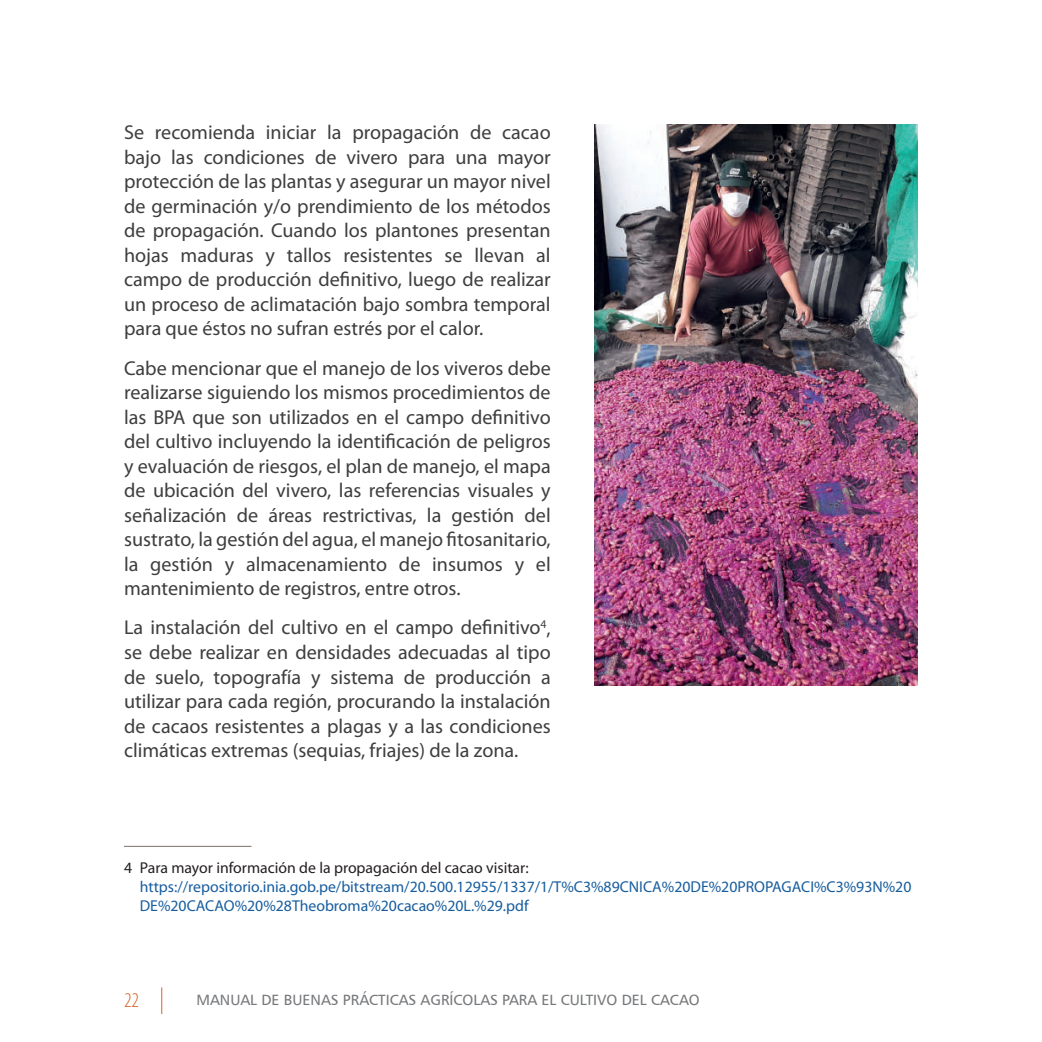
<style>
.page{position:relative;width:1042px;height:1042px;background:#fff}
.page>*{position:absolute;margin:0;border:0;box-sizing:border-box;transform-origin:0 0}
.t1{font:300 condensed 21px "Myriad Pro";color:#d66226}
.t2{font:20.12px/24.5px "Myriad Pro";color:#3e3e3f;text-align:justify}
.t3{font:15.75px/18.9px "Myriad Pro";color:#175d9e}
.t4{font:15.75px "Myriad Pro";color:#231f20}
.t5{font:14.88px "Frutiger";color:#76787b}
</style>
<div class="page">
<svg style="left:161px;top:987px;width:1px;height:27px"></svg>
<hr style="left:124px;top:846px;width:127px;height:1px;background:#7d6d66">
<img style="left:594px;top:124px;width:324px;height:561px">
<p class="t2" style="left:124px;top:121px;width:428px">Se recomienda iniciar la propagación de cacao bajo las condiciones de vivero para una mayor protección de las plantas y asegurar un mayor nivel de germinación y/o prendimiento de los métodos de propagación. Cuando los plantones presentan hojas maduras y tallos resistentes se llevan al campo de producción definitivo, luego de realizar un proceso de aclimatación bajo sombra temporal para que éstos no sufran estrés por el calor.</p>
<p class="t2" style="left:124px;top:356px;width:428px">Cabe mencionar que el manejo de los viveros debe realizarse siguiendo los mismos procedimientos de las BPA que son utilizados en el campo definitivo del cultivo incluyendo la identificación de peligros y evaluación de riesgos, el plan de manejo, el mapa de ubicación del vivero, las referencias visuales y señalización de áreas restrictivas, la gestión del sustrato, la gestión del agua, el manejo fitosanitario, la gestión y almacenamiento de insumos y el mantenimiento de registros, entre otros.</p>
<p class="t2" style="left:124px;top:616px;width:428px">La instalación del cultivo en el campo definitivo<sup>4</sup>, se debe realizar en densidades adecuadas al tipo de suelo, topografía y sistema de producción a utilizar para cada región, procurando la instalación de cacaos resistentes a plagas y a las condiciones climáticas extremas (sequias, friajes) de la zona.</p>
<p class="t4" style="left:124px;top:859px;width:406px">4 Para mayor información de la propagación del cacao visitar:</p>
<p class="t3" style="left:140px;top:877px;width:773px">https://repositorio.inia.gob.pe/bitstream/20.500.12955/1337/1/T%C3%89CNICA%20DE%20PROPAGACI%C3%93N%20<br>DE%20CACAO%20%28Theobroma%20cacao%20L.%29.pdf</p>
<p class="t1" style="left:124px;top:988px;width:17px">22</p>
<p class="t5" style="left:196px;top:990px;width:505px">MANUAL DE BUENAS PRÁCTICAS AGRÍCOLAS PARA EL CULTIVO DEL CACAO</p>
</div>
